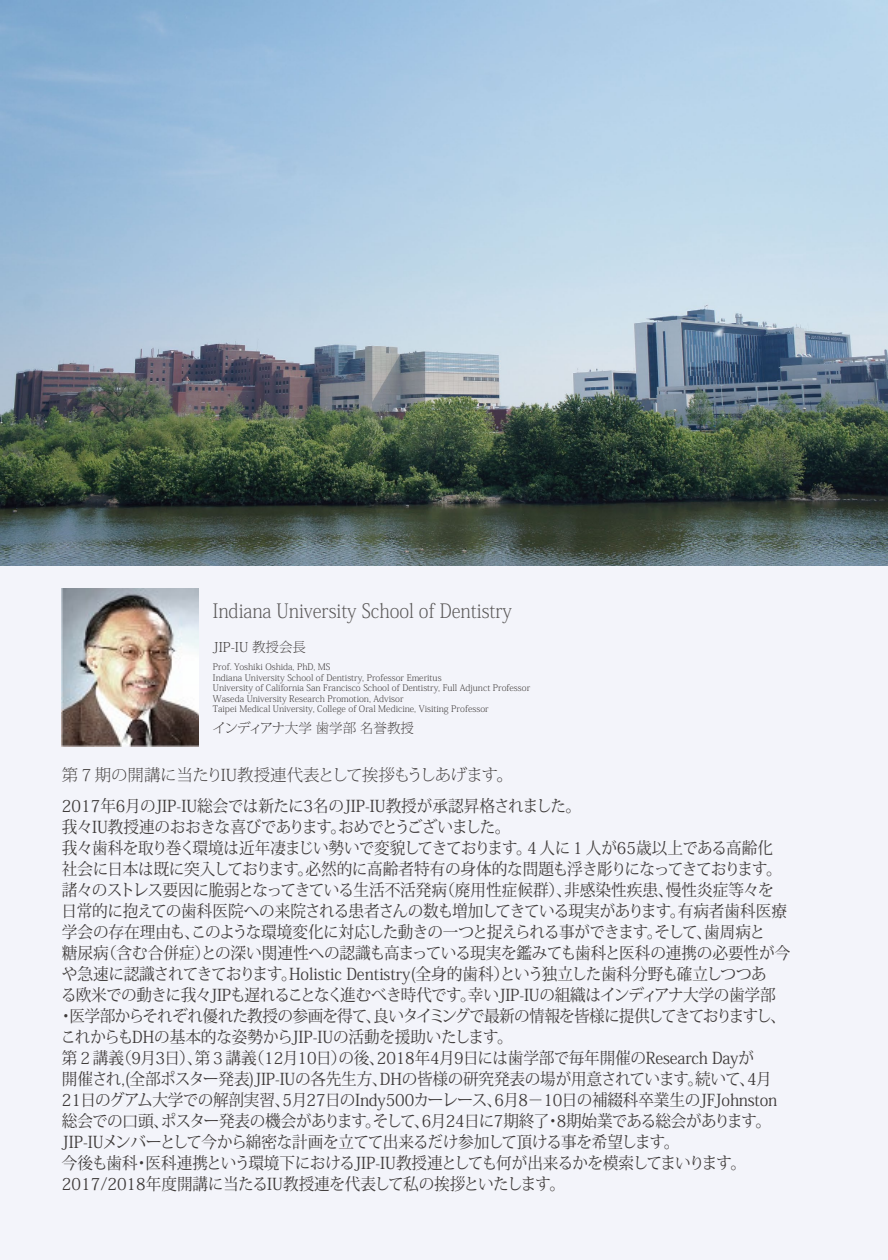
<style>
.page{position:relative;width:888px;height:1260px;background:#f3f4fa}
.page>*{position:absolute;margin:0;border:0;box-sizing:border-box;transform-origin:0 0}
.t1{font:200 19.8px "Koz Min Pr 6 N";color:#595757;scale:.91 1}
.t2{font:16.5px/21px "Koz Min Pr 6 N";letter-spacing:-.02em;color:#3e3a39;scale:.95 1}
.t3{font:200 16.5px "Koz Min Pr 6 N";letter-spacing:-.03em;color:#3e3a39}
.t4{font:200 13.5px "Koz Min Pr 6 N";letter-spacing:-.02em;color:#3e3a39}
.t5{font:200 13.5px "Koz Min Pr 6 N";color:#3e3a39}
.t6{font:200 9px/10.5px "Koz Min Pr 6 N";color:#3e3a39}
</style>
<div class="page">
<img style="left:0;top:0;width:888px;height:566px">
<img style="left:62px;top:589px;width:136px;height:157px">
<p class="t1" style="left:213px;top:600px;width:330px">Indiana University School of Dentistry</p>
<p class="t5" style="left:213px;top:639px;width:95px">JIP-IU 教授会長</p>
<p class="t6" style="left:213px;top:662px;width:319px">Prof. Yoshiki Oshida, PhD, MS<br>Indiana University School of Dentistry, Professor Emeritus<br>University of California San Francisco School of Dentistry, Full Adjunct Professor Waseda University Research Promotion, Advisor<br>Taipei Medical University, College of Oral Medicine, Visiting Professor</p>
<p class="t4" style="left:213px;top:720px;width:203px">インディアナ大学 歯学部 名誉教授</p>
<p class="t3" style="left:62px;top:765px;width:453px">第７期の開講に当たりIU教授連代表として挨拶もうしあげます。</p>
<p class="t2" style="left:58px;top:796px;width:772px">2017年6月のJIP-IU総会では新たに3名のJIP-IU教授が承認昇格されました。<br>我々IU教授連のおおきな喜びであります。おめでとうございました。<br>我々歯科を取り巻く環境は近年凄まじい勢いで変貌してきております。４人に１人が65歳以上である高齢化<br>社会に日本は既に突入しております。必然的に高齢者特有の身体的な問題も浮き彫りになってきております。諸々のストレス要因に脆弱となってきている生活不活発病（廃用性症候群）、非感染性疾患、慢性炎症等々を<br>日常的に抱えての歯科医院への来院される患者さんの数も増加してきている現実があります。有病者歯科医療学会の存在理由も、このような環境変化に対応した動きの一つと捉えられる事ができます。そして、歯周病と<br>糖尿病（含む合併症）との深い関連性への認識も高まっている現実を鑑みても歯科と医科の連携の必要性が今や急速に認識されてきております。Holistic Dentistry(全身的歯科）という独立した歯科分野も確立しつつあ<br>る欧米での動きに我々JIPも遅れることなく進むべき時代です。幸いJIP-IUの組織はインディアナ大学の歯学部・医学部からそれぞれ優れた教授の参画を得て、良いタイミングで最新の情報を皆様に提供してきておりますし、これからもDHの基本的な姿勢からJIP-IUの活動を援助いたします。<br>第２講義（9月3日）、第３講義（12月10日）の後、2018年4月9日には歯学部で毎年開催のResearch Dayが<br>開催され,(全部ポスター発表)JIP-IUの各先生方、DHの皆様の研究発表の場が用意されています。続いて、4月21日のグアム大学での解剖実習、5月27日のIndy500カーレース、6月8－10日の補綴科卒業生のJFJohnston総会での口頭、ポスター発表の機会があります。そして、6月24日に7期終了・8期始業である総会があります。JIP-IUメンバーとして今から綿密な計画を立てて出来るだけ参加して頂ける事を希望します。<br>今後も歯科・医科連携という環境下におけるJIP-IU教授連としても何が出来るかを模索してまいります。2017/2018年度開講に当たるIU教授連を代表して私の挨拶といたします。</p>
</div>
